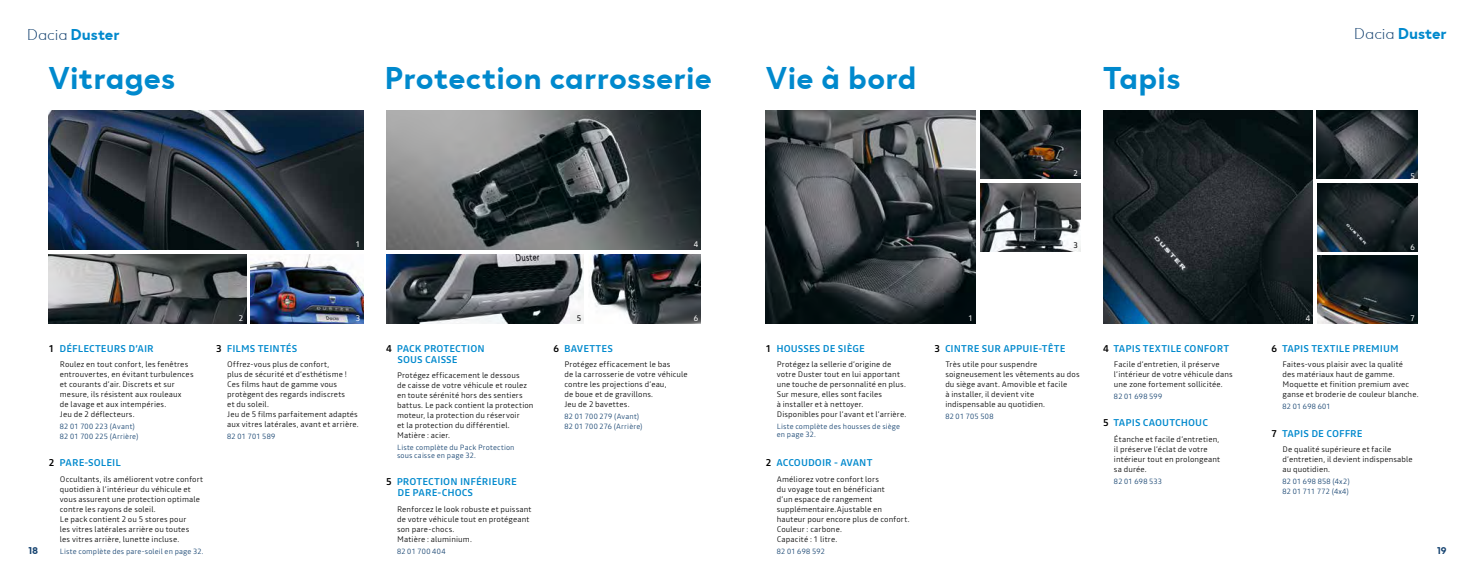
<style>
.page{position:relative;width:1475px;height:582px;background:#fff}
.page>*{position:absolute;margin:0;border:0;box-sizing:border-box;transform-origin:0 0}
.t1{font:700 32px "Dacia Spirit";letter-spacing:.005em;color:#0089cd}
.t2{font:700 16px "Dacia Spirit";letter-spacing:-.005em;color:#0089cd}
.t3{font:500 10px/11px "Read";letter-spacing:.005em;color:#0089cd}
.t4{font:700 10px "Dacia Spirit";color:#12406e}
.t5{font:300 8px/10px "Read";letter-spacing:.015em;color:#000}
.t6{font:8px "Read";color:#fff}
.t7{font:8px "Read";color:#000}
.t8{font:300 7.5px/10.1px "Read";letter-spacing:.025em;color:#12406e}
.t9{font:300 7.5px "Read";letter-spacing:.045em;color:#12406e}
.s1{font-weight:300;color:#12406e}
.s2{color:#000}
</style>
<div class="page">
<img style="left:386px;top:254px;width:198px;height:69px">
<img style="left:48px;top:111px;width:315px;height:138px">
<img style="left:386px;top:111px;width:315px;height:138px">
<img style="left:765px;top:111px;width:210px;height:212px">
<img style="left:1103px;top:111px;width:209px;height:212px">
<img style="left:48px;top:254px;width:198px;height:69px">
<img style="left:980px;top:111px;width:100px;height:68px">
<img style="left:1316px;top:111px;width:100px;height:68px">
<img style="left:250px;top:254px;width:113px;height:69px">
<img style="left:589px;top:254px;width:112px;height:69px">
<img style="left:980px;top:183px;width:100px;height:68px">
<img style="left:1317px;top:183px;width:100px;height:68px">
<img style="left:1317px;top:255px;width:100px;height:68px">
<h2 class="t2" style="left:27px;top:25px;width:94px"><span class="s1">Dacia</span> Duster</h2>
<h1 class="t1" style="left:48px;top:59px;width:128px">Vitrages</h1>
<h1 class="t1" style="left:765px;top:59px;width:152px">Vie à bord</h1>
<h1 class="t1" style="left:1102px;top:59px;width:79px">Tapis</h1>
<h1 class="t1" style="left:384px;top:59px;width:329px">Protection carrosserie</h1>
<p class="t6" style="left:1073px;top:167px;width:6px">2</p>
<h2 class="t2" style="left:1353px;top:24px;width:94px"><span class="s1">Dacia</span> Duster</h2>
<p class="t6" style="left:1410px;top:171px;width:6px">5</p>
<p class="t6" style="left:356px;top:238px;width:6px">1</p>
<p class="t6" style="left:693px;top:238px;width:6px">4</p>
<p class="t7" style="left:1073px;top:240px;width:6px">3</p>
<p class="t6" style="left:1410px;top:241px;width:6px">6</p>
<p class="t6" style="left:239px;top:312px;width:6px">2</p>
<p class="t7" style="left:576px;top:312px;width:6px">5</p>
<p class="t6" style="left:968px;top:312px;width:6px">1</p>
<p class="t6" style="left:1305px;top:312px;width:6px">4</p>
<p class="t6" style="left:356px;top:312px;width:6px">3</p>
<p class="t6" style="left:693px;top:312px;width:6px">6</p>
<p class="t6" style="left:1410px;top:312px;width:6px">7</p>
<p class="t3" style="left:49px;top:342px;width:106px"><span class="s2">1</span> DÉFLECTEURS D’AIR</p>
<p class="t5" style="left:60px;top:359px;width:135px">Roulez en tout confort, les fenêtres entrouvertes, en évitant turbulences et courants d’air. Discrets et sur mesure, ils résistent aux rouleaux<br>de lavage et aux intempéries.<br>Jeu de 2 déflecteurs.</p>
<p class="t8" style="left:60px;top:421px;width:80px">82 01 700 223 (Avant)<br>82 01 700 225 (Arrière)</p>
<p class="t3" style="left:216px;top:342px;width:82px"><span class="s2">3</span> FILMS TEINTÉS</p>
<p class="t5" style="left:227px;top:359px;width:133px">Offrez-vous plus de confort,<br>plus de sécurité et d’esthétisme !<br>Ces films haut de gamme vous protègent des regards indiscrets<br>et du soleil.<br>Jeu de 5 films parfaitement adaptés aux vitres latérales, avant et arrière.</p>
<p class="t8" style="left:227px;top:431px;width:50px">82 01 701 589</p>
<p class="t3" style="left:765px;top:342px;width:100px"><span class="s2">1</span> HOUSSES DE SIÈGE</p>
<p class="t5" style="left:776px;top:359px;width:131px">Protégez la sellerie d’origine de votre Duster tout en lui apportant une touche de personnalité en plus.<br>Sur mesure, elles sont faciles<br>à installer et à nettoyer.<br>Disponibles pour l’avant et l’arrière.</p>
<p class="t8" style="left:776px;top:422px;width:125px;line-height:8px">Liste complète des housses de siège en page 32.</p>
<p class="t3" style="left:934px;top:342px;width:132px"><span class="s2">3</span> CINTRE SUR APPUIE-TÊTE</p>
<p class="t5" style="left:945px;top:359px;width:136px">Très utile pour suspendre soigneusement les vêtements au dos du siège avant. Amovible et facile<br>à installer, il devient vite indispensable au quotidien.</p>
<p class="t8" style="left:945px;top:411px;width:50px">82 01 705 508</p>
<p class="t3" style="left:397px;top:342px;width:89px;text-indent:-11px"><span class="s2">4</span> PACK PROTECTION<br>SOUS CAISSE</p>
<p class="t5" style="left:397px;top:370px;width:138px">Protégez efficacement le dessous<br>de caisse de votre véhicule et roulez en toute sérénité hors des sentiers battus. Le pack contient la protection moteur, la protection du réservoir<br>et la protection du différentiel.<br>Matière : acier.</p>
<p class="t8" style="left:397px;top:443px;width:119px;line-height:8px">Liste complète du Pack Protection sous caisse en page 32.</p>
<p class="t3" style="left:553px;top:342px;width:61px"><span class="s2">6</span> BAVETTES</p>
<p class="t5" style="left:564px;top:359px;width:125px">Protégez efficacement le bas<br>de la carrosserie de votre véhicule contre les projections d’eau,<br>de boue et de gravillons.<br>Jeu de 2 bavettes.</p>
<p class="t8" style="left:564px;top:411px;width:80px">82 01 700 279 (Avant)<br>82 01 700 276 (Arrière)</p>
<p class="t3" style="left:1102px;top:342px;width:128px"><span class="s2">4</span> TAPIS TEXTILE CONFORT</p>
<p class="t5" style="left:1113px;top:359px;width:120px">Facile d’entretien, il préserve l’intérieur de votre véhicule dans une zone fortement sollicitée.</p>
<p class="t8" style="left:1113px;top:391px;width:50px">82 01 698 599</p>
<p class="t3" style="left:1271px;top:342px;width:129px"><span class="s2">6</span> TAPIS TEXTILE PREMIUM</p>
<p class="t5" style="left:1282px;top:359px;width:138px">Faites-vous plaisir avec la qualité<br>des matériaux haut de gamme.<br>Moquette et finition premium avec ganse et broderie de couleur blanche.</p>
<p class="t8" style="left:1282px;top:401px;width:50px">82 01 698 601</p>
<p class="t3" style="left:1271px;top:427px;width:93px"><span class="s2">7</span> TAPIS DE COFFRE</p>
<p class="t5" style="left:1282px;top:444px;width:132px">De qualité supérieure et facile d’entretien, il devient indispensable au quotidien.</p>
<p class="t8" style="left:1282px;top:475px;width:69px">82 01 698 858 (4x2)<br>82 01 711 772 (4x4)</p>
<p class="t3" style="left:1102px;top:417px;width:106px"><span class="s2">5</span> TAPIS CAOUTCHOUC</p>
<p class="t5" style="left:1113px;top:434px;width:108px">Étanche et facile d’entretien, il préserve l’éclat de votre intérieur tout en prolongeant sa durée.</p>
<p class="t8" style="left:1113px;top:475px;width:50px">82 01 698 533</p>
<p class="t3" style="left:49px;top:456px;width:73px"><span class="s2">2</span> PARE-SOLEIL</p>
<p class="t5" style="left:60px;top:473px;width:145px">Occultants, ils améliorent votre confort quotidien à l’intérieur du véhicule et vous assurent une protection optimale contre les rayons de soleil.<br>Le pack contient 2 ou 5 stores pour<br>les vitres latérales arrière ou toutes<br>les vitres arrière, lunette incluse.</p>
<p class="t8" style="left:60px;top:545px;width:145px">Liste complète des pare-soleil en page 32.</p>
<p class="t3" style="left:765px;top:456px;width:108px"><span class="s2">2</span> ACCOUDOIR - AVANT</p>
<p class="t5" style="left:776px;top:473px;width:134px">Améliorez votre confort lors<br>du voyage tout en bénéficiant<br>d’un espace de rangement supplémentaire.Ajustable en hauteur pour encore plus de confort.<br>Couleur : carbone.<br>Capacité : 1 litre.</p>
<p class="t8" style="left:776px;top:545px;width:50px">82 01 698 592</p>
<p class="t3" style="left:397px;top:475px;width:121px;text-indent:-11px"><span class="s2">5</span> PROTECTION INFÉRIEURE<br>DE PARE-CHOCS</p>
<p class="t5" style="left:397px;top:503px;width:136px">Renforcez le look robuste et puissant de votre véhicule tout en protégeant son pare-chocs.<br>Matière : aluminium.</p>
<p class="t9" style="left:397px;top:545px;width:50px">82 01 700 404</p>
<p class="t4" style="left:28px;top:543px;width:11px">18</p>
<p class="t4" style="left:1436px;top:543px;width:11px">19</p>
</div>
